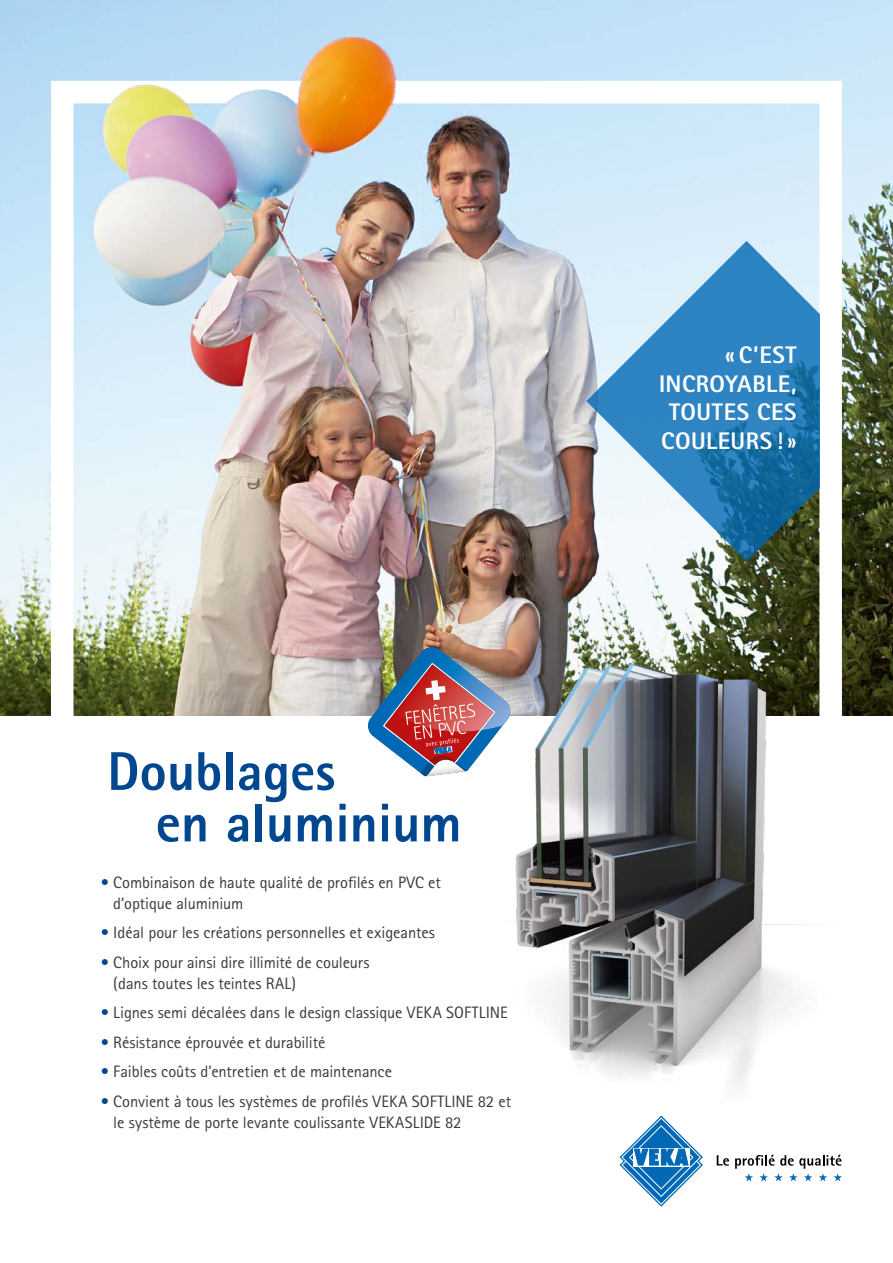
<style>
.page{position:relative;width:893px;height:1263px;background:#fff}
.page>*{position:absolute;margin:0;border:0;box-sizing:border-box;transform-origin:0 0}
.t1{font:800 54.6px "Rotis Sans Serif";color:#004790}
.t2{font:800 24px/28.5px "Rotis Sans Serif";letter-spacing:.025em;color:#fff;text-align:right}
.t3{font:16.5px/21px "Rotis Sans Serif";letter-spacing:-.005em;color:#3a3a39}
.s1{color:#004790}
.s2{font-weight:700}
</style>
<div class="page">
<img style="left:0;top:0;width:893px;height:715px">
<svg style="left:620px;top:1115px;width:83px;height:92px"></svg>
<svg style="left:717px;top:1155px;width:12px;height:11px"></svg>
<svg style="left:735px;top:1155px;width:107px;height:26px"></svg>
<img style="left:51px;top:81px;width:791px;height:696px">
<svg style="left:586px;top:241px;width:233px;height:320px"></svg>
<img style="left:502px;top:653px;width:336px;height:435px">
<img style="left:366px;top:646px;width:146px;height:130px">
<img style="left:0;top:23px;width:445px;height:83px">
<p class="t1" style="left:107px;top:737px;width:230px">Doublages</p>
<p class="t1" style="left:156px;top:788px;width:308px">en aluminium</p>
<p class="t3" style="left:113px;top:872px;width:329px;text-indent:-13px"><span class="s1">•</span> Combinaison de haute qualité de profilés en PVC et d’optique aluminium</p>
<p class="t3" style="left:101px;top:922px;width:336px"><span class="s1">•</span> Idéal pour les créations personnelles et exigeantes</p>
<p class="t3" style="left:113px;top:952px;width:258px;text-indent:-13px"><span class="s1">•</span> Choix pour ainsi dire illimité de couleurs (dans toutes les teintes RAL)</p>
<p class="t3" style="left:101px;top:1002px;width:408px"><span class="s1">•</span> Lignes semi décalées dans le design classique VEKA SOFTLINE</p>
<p class="t3" style="left:101px;top:1032px;width:226px"><span class="s1">•</span> Résistance éprouvée et durabilité</p>
<p class="t3" style="left:101px;top:1061px;width:293px"><span class="s1">•</span> Faibles coûts d’entretien et de maintenance</p>
<p class="t3" style="left:113px;top:1091px;width:399px;text-indent:-13px"><span class="s1">•</span> Convient à tous les systèmes de profilés VEKA SOFTLINE 82 et le système de porte levante coulissante VEKASLIDE 82</p>
<p class="t2" style="left:659px;top:340px;width:139px">« C’EST<br>INCROYABLE,<br>TOUTES CES<br>COULEURS <span class="s2">!»</span></p>
</div>
